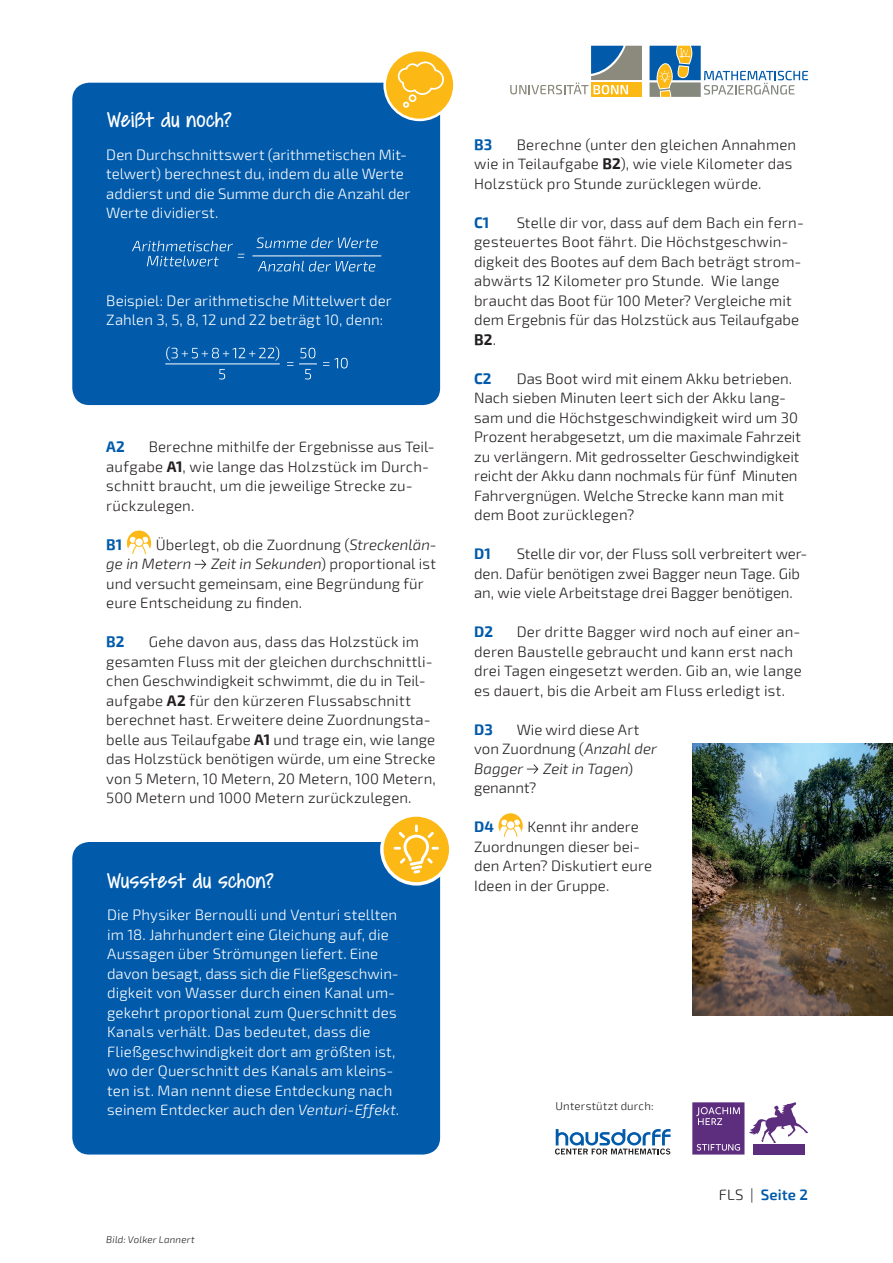
<style>
.page{position:relative;width:893px;height:1263px;background:#fff}
.page>*{position:absolute;margin:0;border:0;box-sizing:border-box;transform-origin:0 0}
.t1{font:24px "Covered By Your Grace";letter-spacing:.015em;color:#fff;scale:1.05 1}
.t2{font:300 15px/19.5px "Exo 2";letter-spacing:.01em;color:#231f20}
.t3{font:300 15px/19.5px "Exo 2";letter-spacing:.005em;color:#fff}
.t4{font:700 15px "Exo 2";color:#015aaa}
.t5{font:italic 300 15px "Exo 2";color:#231f20}
.t6{font:600 15px "Exo 2";letter-spacing:.01em;color:#015aaa}
.t7{font:300 11.4px "Exo 2";letter-spacing:.02em;color:#231f20}
.t8{font:italic 300 9.75px "Exo 2";letter-spacing:.02em;color:#231f20}
.s1{font-weight:700}
.s2{font-style:italic}
.s3{font-style:normal}
.s4{font-weight:300;color:#231f20}
</style>
<div class="page">
<svg style="left:591px;top:94px;width:51px;height:3px"></svg>
<svg style="left:510px;top:46px;width:132px;height:48px"></svg>
<svg style="left:650px;top:46px;width:158px;height:51px"></svg>
<svg style="left:555px;top:1129px;width:115px;height:25px"></svg>
<div style="left:692px;top:1102px;width:52px;height:52px;background:#5e2e7e"></div>
<div style="left:754px;top:1144px;width:51px;height:10px;background:#5e2e7e"></div>
<svg style="left:696px;top:1107px;width:44px;height:18px"></svg>
<svg style="left:697px;top:1144px;width:43px;height:7px"></svg>
<svg style="left:749px;top:1102px;width:59px;height:41px"></svg>
<svg style="left:126px;top:530px;width:26px;height:26px"></svg>
<div style="left:129px;top:536px;width:7px;height:7px;background:#fff;border-radius:50%"></div>
<div style="left:129px;top:536px;width:8px;height:8px;border:1px solid #fcb814;border-radius:50%"></div>
<div style="left:142px;top:536px;width:7px;height:7px;background:#fff;border-radius:50%"></div>
<div style="left:141px;top:536px;width:8px;height:8px;border:1px solid #fcb814;border-radius:50%"></div>
<svg style="left:128px;top:541px;width:22px;height:14px"></svg>
<div style="left:135px;top:538px;width:8px;height:8px;background:#fff;border-radius:50%"></div>
<div style="left:135px;top:538px;width:9px;height:9px;border:1px solid #fcb814;border-radius:50%"></div>
<div style="left:126px;top:529px;width:26px;height:28px;border:1px solid #fff;border-radius:50%"></div>
<svg style="left:195px;top:559px;width:11px;height:10px"></svg>
<svg style="left:527px;top:764px;width:11px;height:10px"></svg>
<svg style="left:498px;top:813px;width:25px;height:26px"></svg>
<div style="left:501px;top:819px;width:7px;height:7px;background:#fff;border-radius:50%"></div>
<div style="left:500px;top:819px;width:8px;height:7px;border:1px solid #fcb814;border-radius:50%"></div>
<div style="left:513px;top:819px;width:7px;height:7px;background:#fff;border-radius:50%"></div>
<div style="left:513px;top:819px;width:8px;height:7px;border:1px solid #fcb814;border-radius:50%"></div>
<svg style="left:499px;top:824px;width:23px;height:14px"></svg>
<div style="left:506px;top:821px;width:9px;height:8px;background:#fff;border-radius:50%"></div>
<div style="left:506px;top:820px;width:9px;height:9px;border:1px solid #fcb814;border-radius:50%"></div>
<div style="left:497px;top:812px;width:27px;height:28px;border:1px solid #fff;border-radius:50%"></div>
<div style="left:72px;top:83px;width:368px;height:322px;background:#015aaa;border-radius:17px"></div>
<svg style="left:383px;top:51px;width:71px;height:70px"></svg>
<svg style="left:166px;top:346px;width:113px;height:15px"></svg>
<hr style="left:165px;top:363px;width:115px;height:1px;background:#fff">
<svg style="left:219px;top:369px;width:6px;height:10px"></svg>
<svg style="left:287px;top:348px;width:61px;height:31px"></svg>
<div style="left:72px;top:842px;width:368px;height:312px;background:#015aaa;border-radius:17px"></div>
<svg style="left:382px;top:815px;width:69px;height:69px"></svg>
<div style="left:380px;top:813px;width:72px;height:72px;border:3px solid #fff;border-radius:50%"></div>
<svg style="left:394px;top:825px;width:45px;height:48px;background:#fcc53f"></svg>
<hr style="left:252px;top:256px;width:129px;height:1px;background:#fff">
<svg style="left:256px;top:237px;width:122px;height:11px"></svg>
<svg style="left:258px;top:261px;width:117px;height:11px"></svg>
<svg style="left:132px;top:241px;width:113px;height:25px"></svg>
<img style="left:693px;top:744px;width:200px;height:271px">
<h1 class="t1" style="left:107px;top:108px;width:120px">Weißt du noch?</h1>
<p class="t3" style="left:106px;top:145px;width:306px">Den Durchschnittswert (arithmetischen Mit&shy;telwert) berechnest du, indem du alle Werte addierst und die Summe durch die Anzahl der Werte dividierst.</p>
<p class="t3" style="left:106px;top:291px;width:287px">Beispiel: Der arithmetische Mittelwert der<br>Zahlen 3, 5, 8, 12 und 22 beträgt 10, denn:</p>
<p class="t2" style="left:106px;top:437px;width:330px;text-indent:43px">Berechne mithilfe der Ergebnisse aus Teil&shy;aufgabe <span class="s1">A1</span>, wie lange das Holzstück im Durch&shy;schnitt braucht, um die jeweilige Strecke zu&shy;rückzulegen.</p>
<p class="t4" style="left:106px;top:535px;width:17px">B1</p>
<p class="t4" style="left:106px;top:438px;width:20px">A2</p>
<p class="t2" style="left:106px;top:535px;width:332px;text-indent:50px">Überlegt, ob die Zuordnung (<span class="s2">Streckenlän&shy;ge in Metern</span></p>
<p class="t2" style="left:106px;top:554px;width:331px;text-indent:105px"><span class="s2">Zeit in Sekunden</span>) proportional ist und versucht gemeinsam, eine Begründung für eure Entscheidung zu finden.</p>
<p class="t4" style="left:106px;top:633px;width:20px">B2</p>
<p class="t2" style="left:106px;top:632px;width:331px;text-indent:43px">Gehe davon aus, dass das Holzstück im gesamten Fluss mit der gleichen durchschnittli&shy;chen Geschwindigkeit schwimmt, die du in Teil&shy;aufgabe <span class="s1">A2</span> für den kürzeren Flussabschnitt berechnet hast. Erweitere deine Zuordnungsta&shy;belle aus Teilaufgabe <span class="s1">A1</span> und trage ein, wie lange das Holzstück benötigen würde, um eine Strecke von 5 Metern, 10 Metern, 20 Metern, 100 Metern, 500 Metern und 1000 Metern zurückzulegen.</p>
<h1 class="t1" style="left:107px;top:869px;width:160px">Wusstest du schon?</h1>
<p class="t3" style="left:107px;top:905px;width:293px">Die Physiker Bernoulli und Venturi stellten im 18. Jahrhundert eine Gleichung auf, die Aussagen über Strömungen liefert. Eine davon besagt, dass sich die Fließgeschwin&shy;digkeit von Wasser durch einen Kanal um-- gekehrt proportional zum Querschnitt des Kanals verhält. Das bedeutet, dass die Fließgeschwindigkeit dort am größten ist, wo der Querschnitt des Kanals am kleins&shy;ten ist. Man nennt diese Entdeckung nach seinem Entdecker auch den <span class="s2">Venturi-Effekt</span>.</p>
<p class="t8" style="left:106px;top:1234px;width:90px">Bild: Volker Lannert</p>
<p class="t2" style="left:474px;top:135px;width:324px;text-indent:43px">Berechne (unter den gleichen Annahmen wie in Teilaufgabe <span class="s1">B2</span>), wie viele Kilometer das<br>Holzstück pro Stunde zurücklegen würde.</p>
<p class="t4" style="left:474px;top:214px;width:17px">C1</p>
<p class="t4" style="left:474px;top:136px;width:20px">B3</p>
<p class="t2" style="left:474px;top:213px;width:331px;text-indent:43px">Stelle dir vor, dass auf dem Bach ein fern&shy;gesteuertes Boot fährt. Die Höchstgeschwin&shy;digkeit des Bootes auf dem Bach beträgt strom&shy;abwärts 12 Kilometer pro Stunde. Wie lange braucht das Boot für 100 Meter? Vergleiche mit dem Ergebnis für das Holzstück aus Teilaufgabe <span class="s1">B2</span>.</p>
<p class="t4" style="left:474px;top:370px;width:19px">C2</p>
<p class="t2" style="left:474px;top:369px;width:328px;text-indent:43px">Das Boot wird mit einem Akku betrieben.<br>Nach sieben Minuten leert sich der Akku lang&shy;sam und die Höchstgeschwindigkeit wird um 30<br>Prozent herabgesetzt, um die maximale Fahrzeit zu verlängern. Mit gedrosselter Geschwindigkeit reicht der Akku dann nochmals für fünf Minuten Fahrvergnügen. Welche Strecke kann man mit dem Boot zurücklegen?</p>
<p class="t4" style="left:474px;top:545px;width:18px">D1</p>
<p class="t2" style="left:474px;top:545px;width:331px;text-indent:43px">Stelle dir vor, der Fluss soll verbreitert wer-- den. Dafür benötigen zwei Bagger neun Tage. Gib an, wie viele Arbeitstage drei Bagger benötigen.</p>
<p class="t4" style="left:474px;top:623px;width:20px">D2</p>
<p class="t2" style="left:474px;top:623px;width:329px;text-indent:43px">Der dritte Bagger wird noch auf einer an&shy;deren Baustelle gebraucht und kann erst nach drei Tagen eingesetzt werden. Gib an, wie lange es dauert, bis die Arbeit am Fluss erledigt ist.</p>
<p class="t4" style="left:474px;top:721px;width:20px">D3</p>
<p class="t2" style="left:474px;top:720px;width:184px;text-indent:43px">Wie wird diese Art von Zuordnung (<span class="s2">Anzahl der<br>Bagger</span></p>
<p class="t5" style="left:543px;top:760px;width:91px">Zeit in Tagen<span class="s3">)</span></p>
<p class="t2" style="left:474px;top:779px;width:64px">genannt?</p>
<p class="t4" style="left:474px;top:818px;width:21px">D4</p>
<p class="t2" style="left:474px;top:818px;width:179px;text-indent:53px">Kennt ihr andere<br>Zuordnungen dieser bei&shy;den Arten? Diskutiert eure<br>Ideen in der Gruppe.</p>
<p class="t7" style="left:555px;top:1099px;width:100px">Unterstützt durch:</p>
<p class="t6" style="left:719px;top:1186px;width:91px"><span class="s4">FLS |</span> Seite 2</p>
</div>
